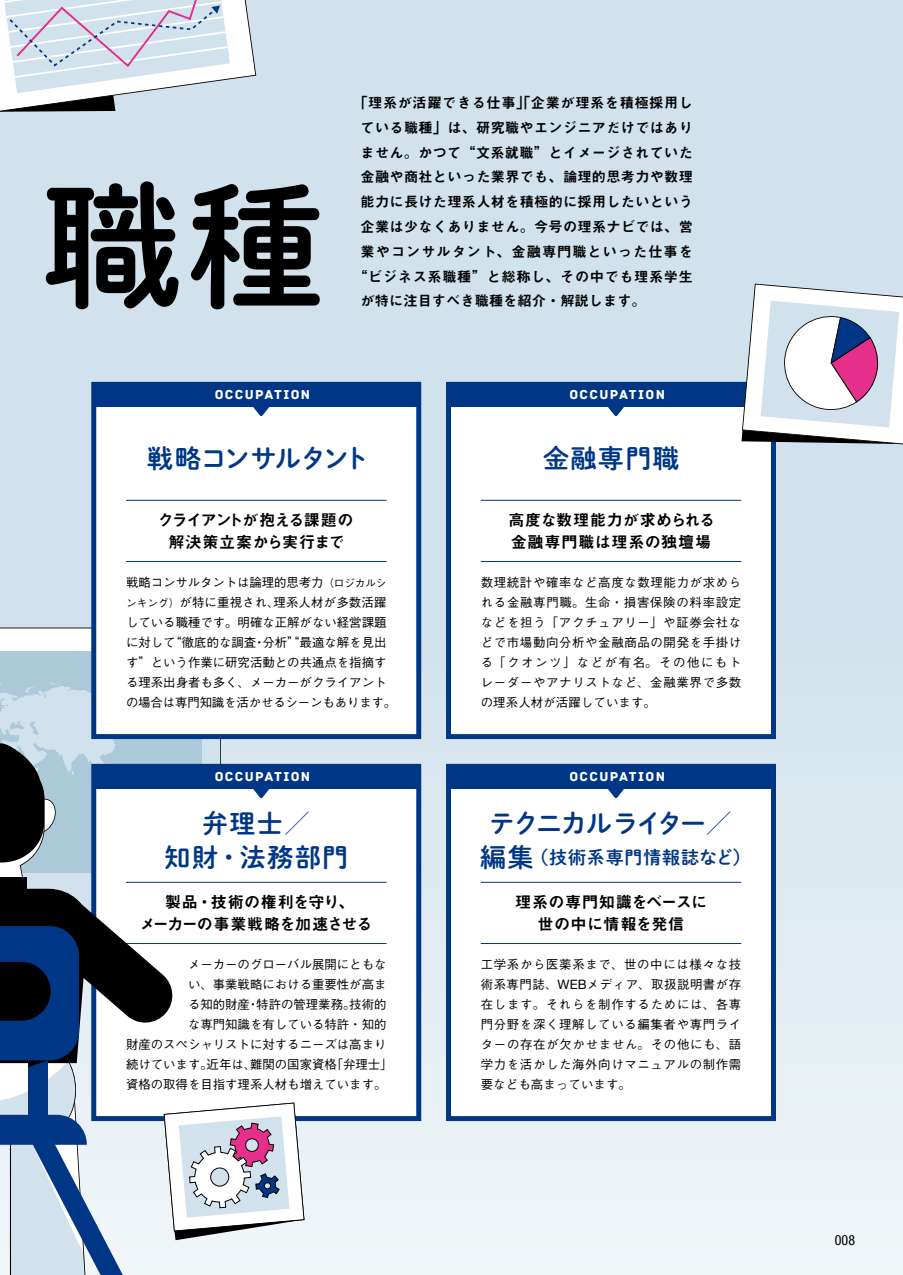
<style>
.page{position:relative;width:903px;height:1275px;background:#fff}
.page>*{position:absolute;margin:0;border:0;box-sizing:border-box;transform-origin:0 0}
.t1{font:136.5px "Shuei M Go Std B";color:#000}
.t2{font:26.07px/33.4px "Shuei M Go Std B";letter-spacing:.05em;color:#003686;text-align:center}
.t3{font:26.07px "Shuei M Go Std B";letter-spacing:-.08em;color:#003686}
.t4{font:26.07px "Shuei M Go Std B";letter-spacing:-.045em;color:#003686}
.t5{font:26.07px "Shuei M Go Std B";letter-spacing:.01em;color:#003686}
.t6{font:17.85px "Shuei M Go Std B";letter-spacing:.05em;color:#003686}
.t7{font:16.1px/22.4px "Midashi Go Pro MB31";letter-spacing:-.045em;color:#000;text-align:center}
.t8{font:16.1px/22.4px "Midashi Go Pro MB31";letter-spacing:.04em;color:#000}
.t9{font:16.1px/22.4px "Midashi Go Pro MB31";letter-spacing:.02em;color:#000;text-align:center}
.t10{font:14.17px "Midashi Go Pro MB31";letter-spacing:.015em;color:#000}
.t11{font:14.17px "Midashi Go Pro MB31";letter-spacing:.035em;color:#000}
.t12{font:14.17px "Midashi Go Pro MB31";letter-spacing:.04em;color:#000}
.t13{font:14.17px "Midashi Go Pro MB31";letter-spacing:.065em;color:#000}
.t14{font:condensed 14px "Helvetica Neue";color:#000}
.t15{font:13.65px "Archive";letter-spacing:.1em;color:#fff}
.t16{font:500 12.42px/19.8px "Gothic BBB Pro";color:#000}
.t17{font:500 10.5px "Gothic BBB Pro";letter-spacing:-.005em;color:#000}
.s1{font-family:"Ryumin Pro";font-weight:300}
.s2{font-family:"Helvetica Neue";font-weight:400;font-size:12.95px}
</style>
<div class="page">
<div style="left:0;top:0;width:903px;height:1275px;background:linear-gradient(to bottom,#c9dde9,#eaf1f6)"></div>
<svg style="left:0;top:628px;width:91px;height:24px"></svg>
<div style="left:0;top:652px;width:202px;height:221px;background:#acc9d9"></div>
<div style="left:94px;top:384px;width:325px;height:353px;background:#fff"></div>
<div style="left:91px;top:382px;width:330px;height:357px;border:5px solid #003686"></div>
<hr style="left:126px;top:500px;width:260px;height:1px;background:#003686">
<hr style="left:126px;top:561px;width:260px;height:1px;background:#003686">
<div style="left:94px;top:384px;width:325px;height:23px;background:#003686"></div>
<svg style="left:253px;top:407px;width:17px;height:9px"></svg>
<div style="left:448px;top:384px;width:325px;height:353px;background:#fff"></div>
<div style="left:446px;top:382px;width:330px;height:357px;border:5px solid #003686"></div>
<hr style="left:481px;top:500px;width:260px;height:1px;background:#003686">
<hr style="left:481px;top:561px;width:260px;height:1px;background:#003686">
<div style="left:448px;top:384px;width:325px;height:23px;background:#003686"></div>
<svg style="left:608px;top:407px;width:16px;height:9px"></svg>
<div style="left:448px;top:766px;width:325px;height:352px;background:#fff"></div>
<div style="left:446px;top:764px;width:330px;height:357px;border:5px solid #003686"></div>
<hr style="left:481px;top:882px;width:260px;height:1px;background:#003686">
<hr style="left:481px;top:943px;width:260px;height:1px;background:#003686">
<div style="left:448px;top:766px;width:325px;height:23px;background:#003686"></div>
<svg style="left:608px;top:789px;width:16px;height:9px"></svg>
<div style="left:94px;top:766px;width:325px;height:352px;background:#fff"></div>
<div style="left:91px;top:764px;width:330px;height:357px;border:5px solid #003686"></div>
<hr style="left:126px;top:882px;width:260px;height:1px;background:#003686">
<hr style="left:126px;top:943px;width:260px;height:1px;background:#003686">
<div style="left:94px;top:766px;width:325px;height:23px;background:#003686"></div>
<svg style="left:741px;top:284px;width:162px;height:160px"></svg>
<svg style="left:0;top:0;width:256px;height:113px"></svg>
<svg style="left:0;top:682px;width:304px;height:593px"></svg>
<h1 class="t1" style="left:44px;top:144px;width:283px">職種</h1>
<p class="t15" style="left:215px;top:387px;width:97px">OCCUPATION</p>
<p class="t11" style="left:353px;top:91px;width:341px">「理系が活躍できる仕事」「企業が理系を積極採用し</p>
<p class="t10" style="left:361px;top:116px;width:334px">ている職種」は、研究職やエンジニアだけではあり</p>
<p class="t10" style="left:361px;top:141px;width:334px">ません。かつて“文系就職”とイメージされていた</p>
<p class="t10" style="left:361px;top:166px;width:334px">金融や商社といった業界でも、論理的思考力や数理</p>
<p class="t10" style="left:361px;top:190px;width:334px">能力に長けた理系人材を積極的に採用したいという</p>
<p class="t10" style="left:361px;top:215px;width:334px">企業は少なくありません。今号の理系ナビでは、営</p>
<p class="t13" style="left:361px;top:240px;width:334px">業やコンサルタント、金融専門職といった仕事を</p>
<p class="t12" style="left:353px;top:265px;width:341px">“ビジネス系職種”と総称し、その中でも理系学生</p>
<p class="t10" style="left:361px;top:290px;width:287px">が特に注目すべき職種を紹介・解説します。</p>
<p class="t15" style="left:569px;top:387px;width:97px">OCCUPATION</p>
<h2 class="t4" style="left:147px;top:439px;width:224px">戦略コンサルタント</h2>
<p class="t7" style="left:158px;top:507px;width:197px">クライアントが抱える課題の解決策立案から実行まで</p>
<p class="t16" style="left:273px;top:571px;width:114px;text-indent:-147px">戦略コンサルタントは論理的思考力<br>理系人材が多数活躍</p>
<p class="t17" style="left:323px;top:574px;width:64px">（ロジカルシ</p>
<p class="t16" style="left:179px;top:591px;width:102px">が特に重視され、</p>
<p class="t17" style="left:126px;top:594px;width:55px">ンキング）</p>
<p class="t16" style="left:126px;top:611px;width:262px;text-align:right">している職種です。明確な正解がない経営課題分析”“最適な解を見出</p>
<p class="t16" style="left:169px;top:631px;width:88px">“徹底的な調査</p>
<p class="t16" style="left:126px;top:631px;width:272px">に対して<br>す”という作業に研究活動との共通点を指摘する理系出身者も多く、メーカーがクライアントの場合は専門知識を活かせるシーンもあります。</p>
<p class="t16" style="left:253px;top:631px;width:14px">・</p>
<p class="t15" style="left:215px;top:769px;width:97px">OCCUPATION</p>
<h2 class="t2" style="left:164px;top:806px;width:185px">弁理士<span class="s1">／<br></span>知財・法務部門</h2>
<p class="t7" style="left:139px;top:889px;width:235px">製品・技術の権利を守り、<br>メーカーの事業戦略を加速させる</p>
<p class="t16" style="left:188px;top:953px;width:200px;text-align:right">メーカーのグローバル展開にともない、事業戦略における重要性が高ま技術的</p>
<p class="t16" style="left:256px;top:993px;width:101px">特許の管理業務。</p>
<p class="t16" style="left:188px;top:993px;width:200px">る知的財産<br>な専門知識を有している特許・知的</p>
<p class="t16" style="left:247px;top:993px;width:14px">・</p>
<p class="t16" style="left:331px;top:1033px;width:64px;text-indent:-205px">財産のスペシャリストに対するニーズは高まり「弁理士「</p>
<p class="t16" style="left:250px;top:1053px;width:88px">難関の国家資格</p>
<p class="t16" style="left:126px;top:1053px;width:262px">続けています。<br>資格の取得を目指す理系人材も増えています。</p>
<p class="t16" style="left:207px;top:1053px;width:51px">近年は、</p>
<h2 class="t5" style="left:543px;top:439px;width:137px">金融専門職</h2>
<p class="t8" style="left:508px;top:507px;width:208px">高度な数理能力が求められる金融専門職は理系の独壇場</p>
<p class="t16" style="left:481px;top:571px;width:262px;text-align:justify">数理統計や確率など高度な数理能力が求められる金融専門職。生命・損害保険の料率設定などを担う「アクチュアリー」や証券会社などで市場動向分析や金融商品の開発を手掛ける「クオンツ」などが有名。その他にもトレーダーやアナリストなど、金融業界で多数の理系人材が活躍しています。</p>
<p class="t15" style="left:569px;top:769px;width:97px">OCCUPATION</p>
<h2 class="t3" style="left:489px;top:804px;width:245px">テクニカルライター<span class="s1">／</span></h2>
<h3 class="t6" style="left:530px;top:844px;width:222px">（技術系専門情報誌など(</h3>
<h2 class="t5" style="left:480px;top:837px;width:55px">編集</h2>
<p class="t9" style="left:515px;top:889px;width:193px">理系の専門知識をベースに世の中に情報を発信</p>
<p class="t16" style="left:481px;top:953px;width:262px;text-align:justify">工学系から医薬系まで、世の中には様々な技術系専門誌、<span class="s2">WEB</span>メディア、取扱説明書が存在します。それらを制作するためには、各専門分野を深く理解している編集者や専門ライターの存在が欠かせません。その他にも、語学力を活かした海外向けマニュアルの制作需要なども高まっています。</p>
<p class="t14" style="left:835px;top:1231px;width:22px">008</p>
</div>
